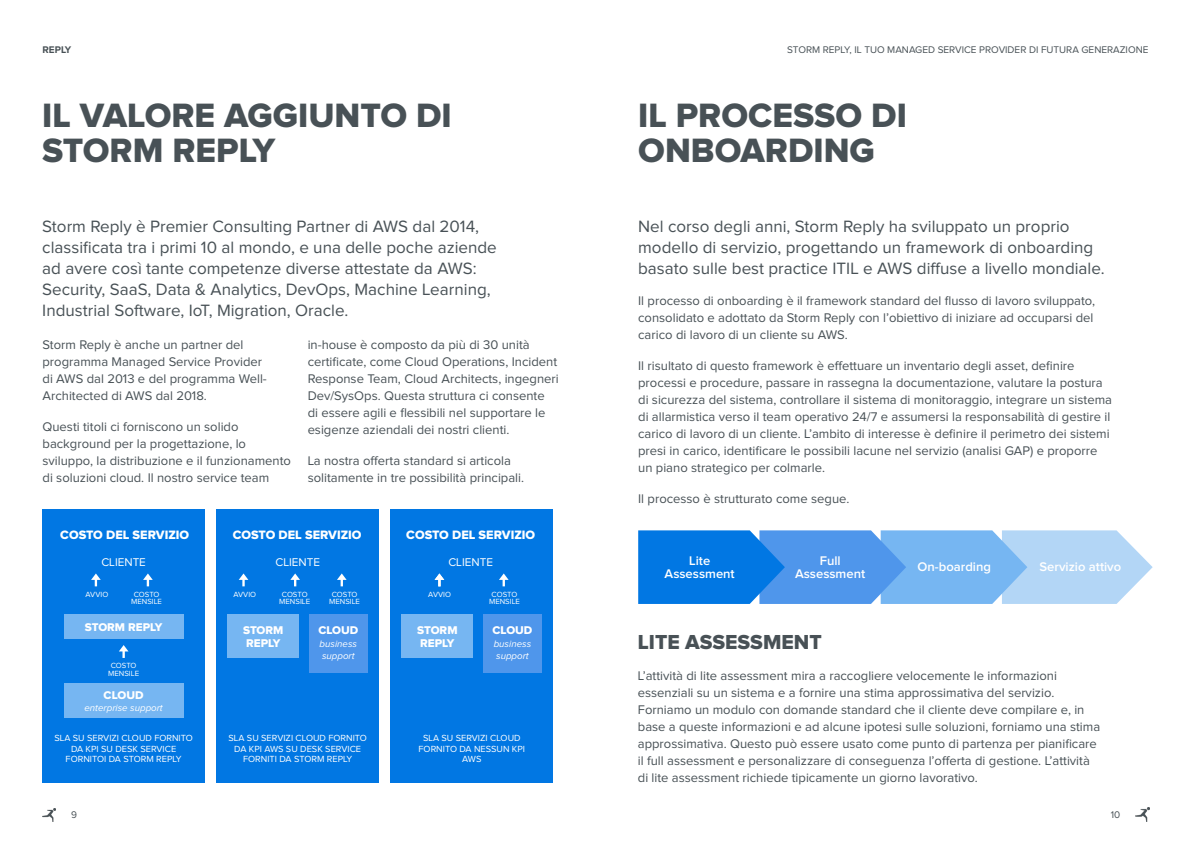
<style>
.page{position:relative;width:1191px;height:842px;background:#fff}
.page>*{position:absolute;margin:0;border:0;box-sizing:border-box;transform-origin:0 0}
.TITLE_35_grey{font:35px/35px "Proxima Nova Extrabld";color:#485156}
.TITLE_35_grey-2{font:21px "Proxima Nova Extrabld";color:#485156}
.TITLE_35_grey-3{font:17px/21px "Proxima Nova";color:#485156}
.TITLE_35_grey-4{font:13px/17px "Proxima Nova";color:#485156}
.infografica_white{font:600 13px/13px "Proxima Nova";color:#fff;text-align:center}
.web_site_withe{font:12.6px "Proxima Nova Extrabld";color:#fff}
.web_site_withe-2{font:11.6px "Proxima Nova Extrabld";color:#fff}
.web_site_withe-3{font:11.6px "Proxima Nova";color:#fff}
.t1{font:10px "Proxima Nova";color:#485156}
.t2{font:700 10px "Proxima Nova";color:#485156}
.web_site_withe-4{font:italic 9.7px "Proxima Nova";color:#fff}
.bullet_colorato{font:9.2px/10.7px "Proxima Nova";color:#fff;text-align:center}
.web_site_withe-5{font:7.8px/7.8px "Proxima Nova";color:#fff;text-align:center}
</style>
<div class="page">
<div style="left:42px;top:509px;width:163px;height:274px;background:#0177e3"></div>
<svg style="left:91px;top:573px;width:10px;height:13px"></svg>
<svg style="left:143px;top:573px;width:10px;height:13px"></svg>
<svg style="left:119px;top:645px;width:9px;height:13px"></svg>
<div style="left:64px;top:615px;width:119px;height:24px;background:#76b6f2"></div>
<div style="left:64px;top:684px;width:119px;height:34px;background:#76b6f2"></div>
<div style="left:216px;top:509px;width:163px;height:274px;background:#0177e3"></div>
<svg style="left:337px;top:573px;width:10px;height:13px"></svg>
<svg style="left:239px;top:573px;width:9px;height:13px"></svg>
<svg style="left:290px;top:573px;width:10px;height:13px"></svg>
<div style="left:228px;top:614px;width:71px;height:44px;background:#76b6f2"></div>
<div style="left:309px;top:614px;width:59px;height:58px;background:#4f96eb"></div>
<div style="left:390px;top:509px;width:163px;height:274px;background:#0177e3"></div>
<svg style="left:499px;top:573px;width:9px;height:13px"></svg>
<svg style="left:434px;top:573px;width:10px;height:13px"></svg>
<div style="left:402px;top:614px;width:71px;height:44px;background:#76b6f2"></div>
<div style="left:483px;top:614px;width:59px;height:58px;background:#4f96eb"></div>
<svg style="left:638px;top:530px;width:514px;height:74px;background:#64a9ee"></svg>
<img style="left:1135px;top:807px;width:14px;height:14px">
<img style="left:42px;top:808px;width:14px;height:14px">
<p class="t2" style="left:43px;top:45px;width:30px">REPLY</p>
<p class="t1" style="left:787px;top:45px;width:363px">STORM REPLY, IL TUO MANAGED SERVICE PROVIDER DI FUTURA GENERAZIONE</p>
<p class="TITLE_35_grey" style="left:42px;top:99px;width:411px">IL VALORE AGGIUNTO DI<br>STORM REPLY</p>
<p class="TITLE_35_grey-3" style="left:42px;top:217px;width:456px">Storm Reply è Premier Consulting Partner di AWS dal 2014, classificata tra i primi 10 al mondo, e una delle poche aziende ad avere così tante competenze diverse attestate da AWS:<br>Security, SaaS, Data &amp; Analytics, DevOps, Machine Learning, Industrial Software, IoT, Migration, Oracle.</p>
<p class="TITLE_35_grey-4" style="left:43px;top:337px;width:226px">Storm Reply è anche un partner del programma Managed Service Provider di AWS dal 2013 e del programma Well-Architected di AWS dal 2018.</p>
<p class="TITLE_35_grey-4" style="left:43px;top:419px;width:250px">Questi titoli ci forniscono un solido background per la progettazione, lo sviluppo, la distribuzione e il funzionamento di soluzioni cloud. Il nostro service team</p>
<p class="TITLE_35_grey-4" style="left:308px;top:337px;width:253px">in-house è composto da più di 30 unità certificate, come Cloud Operations, Incident Response Team, Cloud Architects, ingegneri Dev/SysOps. Questa struttura ci consente<br>di essere agili e flessibili nel supportare le esigenze aziendali dei nostri clienti.</p>
<p class="TITLE_35_grey-4" style="left:308px;top:453px;width:218px">La nostra offerta standard si articola solitamente in tre possibilità principali.</p>
<p class="web_site_withe" style="left:60px;top:529px;width:130px">COSTO DEL SERVIZIO</p>
<p class="web_site_withe-3" style="left:101px;top:557px;width:46px">CLIENTE</p>
<p class="web_site_withe-5" style="left:86px;top:590px;width:24px">AVVIO</p>
<p class="web_site_withe-5" style="left:131px;top:590px;width:32px">COSTO<br>MENSILE</p>
<p class="web_site_withe-2" style="left:85px;top:622px;width:79px">STORM REPLY</p>
<p class="web_site_withe-5" style="left:108px;top:662px;width:32px">COSTO<br>MENSILE</p>
<p class="web_site_withe-2" style="left:104px;top:690px;width:41px">CLOUD</p>
<p class="web_site_withe-4" style="left:84px;top:704px;width:80px">enterprise support</p>
<p class="bullet_colorato" style="left:54px;top:733px;width:140px">SLA SU SERVIZI CLOUD FORNITO<br>DA KPI SU DESK SERVICE<br>FORNITOI DA STORM REPLY</p>
<p class="web_site_withe" style="left:233px;top:529px;width:130px">COSTO DEL SERVIZIO</p>
<p class="web_site_withe" style="left:406px;top:529px;width:130px">COSTO DEL SERVIZIO</p>
<p class="web_site_withe-3" style="left:275px;top:557px;width:46px">CLIENTE</p>
<p class="web_site_withe-5" style="left:233px;top:590px;width:24px">AVVIO</p>
<p class="web_site_withe-5" style="left:279px;top:590px;width:32px">COSTO<br>MENSILE</p>
<p class="web_site_withe-5" style="left:329px;top:590px;width:32px">COSTO<br>MENSILE</p>
<p class="web_site_withe-3" style="left:448px;top:557px;width:46px">CLIENTE</p>
<p class="web_site_withe-5" style="left:428px;top:590px;width:24px">AVVIO</p>
<p class="web_site_withe-5" style="left:489px;top:590px;width:32px">COSTO<br>MENSILE</p>
<p class="web_site_withe-2" style="left:243px;top:625px;width:42px">STORM</p>
<p class="web_site_withe-2" style="left:246px;top:637px;width:36px">REPLY</p>
<p class="web_site_withe-2" style="left:318px;top:625px;width:41px">CLOUD</p>
<p class="web_site_withe-4" style="left:320px;top:639px;width:39px">business</p>
<p class="web_site_withe-4" style="left:322px;top:652px;width:34px">support</p>
<p class="web_site_withe-2" style="left:417px;top:625px;width:42px">STORM</p>
<p class="web_site_withe-2" style="left:420px;top:637px;width:36px">REPLY</p>
<p class="web_site_withe-2" style="left:492px;top:625px;width:41px">CLOUD</p>
<p class="web_site_withe-4" style="left:494px;top:639px;width:39px">business</p>
<p class="web_site_withe-4" style="left:496px;top:652px;width:34px">support</p>
<p class="bullet_colorato" style="left:228px;top:733px;width:140px">SLA SU SERVIZI CLOUD FORNITO<br>DA KPI AWS SU DESK SERVICE<br>FORNITI DA STORM REPLY</p>
<p class="bullet_colorato" style="left:418px;top:733px;width:108px">SLA SU SERVIZI CLOUD<br>FORNITO DA NESSUN KPI<br>AWS</p>
<p class="TITLE_35_grey" style="left:638px;top:99px;width:270px">IL PROCESSO DI<br>ONBOARDING</p>
<p class="TITLE_35_grey-3" style="left:638px;top:217px;width:468px">Nel corso degli anni, Storm Reply ha sviluppato un proprio modello di servizio, progettando un framework di onboarding basato sulle best practice ITIL e AWS diffuse a livello mondiale.</p>
<p class="TITLE_35_grey-4" style="left:638px;top:293px;width:458px">Il processo di onboarding è il framework standard del flusso di lavoro sviluppato, consolidato e adottato da Storm Reply con l’obiettivo di iniziare ad occuparsi del carico di lavoro di un cliente su AWS.</p>
<p class="TITLE_35_grey-4" style="left:638px;top:358px;width:475px">Il risultato di questo framework è effettuare un inventario degli asset, definire processi e procedure, passare in rassegna la documentazione, valutare la postura di sicurezza del sistema, controllare il sistema di monitoraggio, integrare un sistema di allarmistica verso il team operativo 24/7 e assumersi la responsabilità di gestire il carico di lavoro di un cliente. L’ambito di interesse è definire il perimetro dei sistemi presi in carico, identificare le possibili lacune nel servizio (analisi GAP) e proporre un piano strategico per colmarle.</p>
<p class="TITLE_35_grey-4" style="left:638px;top:491px;width:213px">Il processo è strutturato come segue.</p>
<p class="infografica_white" style="left:664px;top:555px;width:72px">Lite<br>Assessment</p>
<p class="infografica_white" style="left:795px;top:555px;width:72px">Full<br>Assessment</p>
<p class="infografica_white" style="left:917px;top:561px;width:75px">On-boarding</p>
<p class="infografica_white" style="left:1039px;top:560px;width:83px">Servizio attivo</p>
<p class="TITLE_35_grey-2" style="left:638px;top:632px;width:185px">LITE ASSESSMENT</p>
<p class="TITLE_35_grey-4" style="left:638px;top:668px;width:464px">L’attività di lite assessment mira a raccogliere velocemente le informazioni essenziali su un sistema e a fornire una stima approssimativa del servizio.<br>Forniamo un modulo con domande standard che il cliente deve compilare e, in base a queste informazioni e ad alcune ipotesi sulle soluzioni, forniamo una stima approssimativa. Questo può essere usato come punto di partenza per pianificare il full assessment e personalizzare di conseguenza l’offerta di gestione. L’attività di lite assessment richiede tipicamente un giorno lavorativo.</p>
<p class="t1" style="left:71px;top:810px;width:7px">9</p>
<p class="t1" style="left:1110px;top:810px;width:11px">10</p>
</div>
